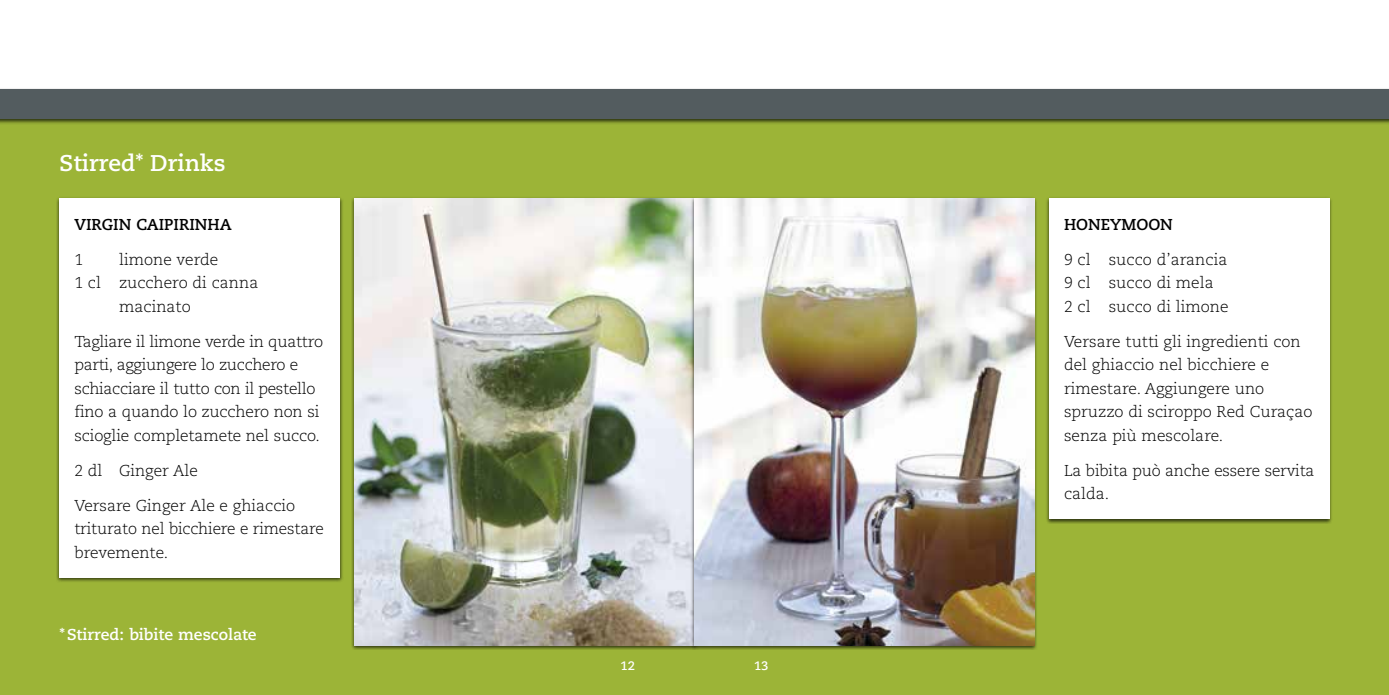
<style>
.page{position:relative;width:1389px;height:695px;background:#fff}
.page>*{position:absolute;margin:0;border:0;box-sizing:border-box;transform-origin:0 0}
.t1{font:700 22.75px "Caecilia LT Std";color:#fff}
.t2{font:300 15.75px/23.4px "Caecilia LT Std";letter-spacing:-.01em;color:#000}
.t3{font:700 15.75px "Caecilia LT Std";color:#000}
.t4{font:700 15.75px "Caecilia LT Std";color:#fff}
.t5{font:700 12.25px "Caecilia LT Std";color:#fff}
</style>
<div class="page">
<div style="left:0;top:89px;width:694px;height:605px;background:#9cb437"></div>
<div style="left:694px;top:89px;width:695px;height:605px;background:#9cb437"></div>
<div style="left:0;top:87px;width:1389px;height:37px;background:#000;opacity:.7"></div>
<div style="left:0;top:89px;width:1389px;height:30px;background:#535c5f"></div>
<div style="left:351px;top:196px;width:347px;height:454px;background:#000;opacity:.7"></div>
<img style="left:355px;top:198px;width:336px;height:447px">
<div style="left:691px;top:196px;width:347px;height:454px;background:#000;opacity:.7"></div>
<img style="left:694px;top:198px;width:340px;height:447px">
<div style="left:56px;top:196px;width:287px;height:386px;background:#000;opacity:.7"></div>
<div style="left:60px;top:198px;width:280px;height:379px;background:#fff"></div>
<div style="left:1046px;top:196px;width:287px;height:328px;background:#000;opacity:.7"></div>
<div style="left:1049px;top:198px;width:280px;height:321px;background:#fff"></div>
<h1 class="t1" style="left:60px;top:150px;width:168px">Stirred* Drinks</h1>
<p class="t3" style="left:74px;top:215px;width:159px">VIRGIN CAIPIRINHA</p>
<p class="t2" style="left:74px;top:248px;width:10px">1</p>
<p class="t2" style="left:119px;top:248px;width:101px">limone verde</p>
<p class="t2" style="left:74px;top:271px;width:186px">1 cl zucchero di canna</p>
<p class="t2" style="left:119px;top:295px;width:73px">macinato</p>
<p class="t2" style="left:74px;top:330px;width:250px">Tagliare il limone verde in quattro parti, aggiungere lo zucchero e schiacciare il tutto con il pestello fino a quando lo zucchero non si scioglie completamete nel succo.</p>
<p class="t2" style="left:74px;top:459px;width:125px">2 dl Ginger Ale</p>
<p class="t2" style="left:74px;top:494px;width:251px">Versare Ginger Ale e ghiaccio triturato nel bicchiere e rimestare brevemente.</p>
<p class="t4" style="left:60px;top:625px;width:199px">*Stirred: bibite mescolate</p>
<p class="t5" style="left:620px;top:658px;width:16px">12</p>
<p class="t5" style="left:754px;top:658px;width:16px">13</p>
<p class="t3" style="left:1064px;top:215px;width:110px">HONEYMOON</p>
<p class="t2" style="left:1064px;top:248px;width:166px">9 cl succo d’arancia<br>9 cl succo di mela<br>2 cl succo di limone</p>
<p class="t2" style="left:1064px;top:330px;width:250px">Versare tutti gli ingredienti con del ghiaccio nel bicchiere e rimestare. Aggiungere uno spruzzo di sciroppo Red Curaçao senza più mescolare.</p>
<p class="t2" style="left:1064px;top:459px;width:252px">La bibita può anche essere servita calda.</p>
</div>
